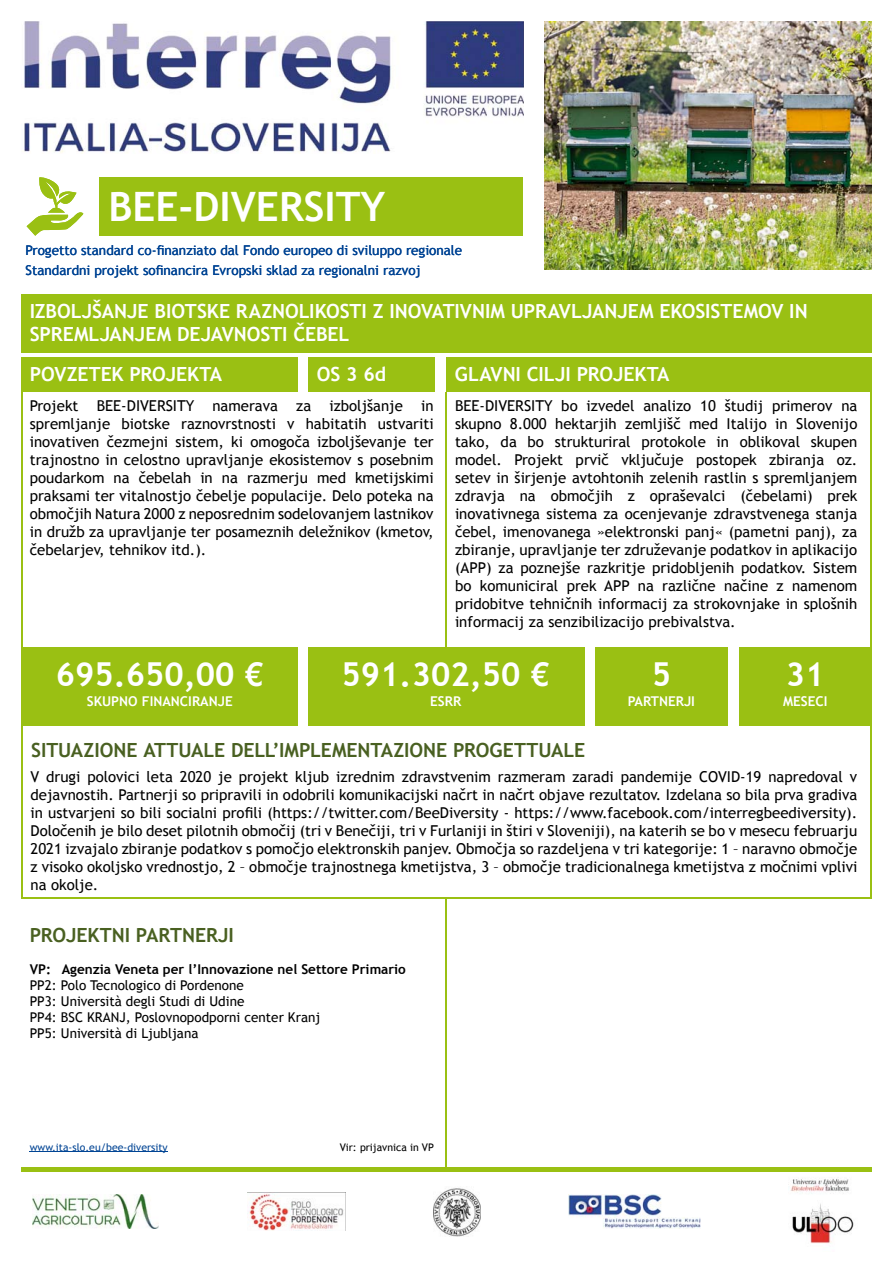
<style>
.page{position:relative;width:893px;height:1263px;background:#fff}
.page>*{position:absolute;margin:0;border:0;box-sizing:border-box;transform-origin:0 0}
.t1{font:700 40.5px "Trebuchet MS";color:#fff}
.t2{font:700 33px "Trebuchet MS";color:#fff}
.t3{font:700 19.5px/23.4px "Trebuchet MS";color:#fff}
.t4{font:700 19.5px "Trebuchet MS";color:#496021}
.t5{font:15px/18px "Trebuchet MS";color:#000;text-align:justify}
.t6{font:13.5px/16.2px "Trebuchet MS";color:#000}
.t7{font:13.5px/19.5px "Trebuchet MS";color:#004494}
.t8{font:700 13.5px "Trebuchet MS";color:#000}
.t9{font:700 13.5px "Trebuchet MS";color:#fff}
.t10{font:10.5px "Trebuchet MS";color:#004494}
.t11{font:10.5px "Trebuchet MS";color:#000}
</style>
<div class="page">
<img style="left:569px;top:1194px;width:132px;height:34px">
<img style="left:790px;top:1179px;width:64px;height:65px">
<img style="left:247px;top:1192px;width:98px;height:38px">
<img style="left:433px;top:1188px;width:48px;height:49px">
<img style="left:32px;top:1194px;width:126px;height:34px">
<div style="left:100px;top:177px;width:423px;height:59px;background:#9ac013"></div>
<hr style="left:21px;top:392px;width:2px;height:507px;background:#9ac013">
<hr style="left:446px;top:392px;width:1px;height:292px;background:#9ac013">
<hr style="left:870px;top:392px;width:2px;height:507px;background:#9ac013">
<hr style="left:22px;top:897px;width:849px;height:2px;background:#9ac013">
<div style="left:21px;top:294px;width:851px;height:59px;background:#9ac013"></div>
<div style="left:21px;top:1167px;width:851px;height:5px;background:#9ac013"></div>
<hr style="left:446px;top:899px;width:1px;height:268px;background:#9ac013">
<img style="left:24px;top:21px;width:499px;height:133px">
<div style="left:446px;top:357px;width:426px;height:35px;background:#9ac013"></div>
<div style="left:308px;top:357px;width:127px;height:35px;background:#9ac013"></div>
<div style="left:21px;top:357px;width:277px;height:35px;background:#9ac013"></div>
<hr style="left:30px;top:1151px;width:138px;height:1px;background:#004494">
<div style="left:21px;top:647px;width:277px;height:78px;background:#9ac013"></div>
<div style="left:308px;top:647px;width:277px;height:78px;background:#9ac013"></div>
<div style="left:595px;top:647px;width:133px;height:78px;background:#9ac013"></div>
<div style="left:739px;top:647px;width:133px;height:78px;background:#9ac013"></div>
<svg style="left:27px;top:177px;width:56px;height:59px"></svg>
<img style="left:544px;top:21px;width:328px;height:249px">
<h1 class="t1" style="left:108px;top:183px;width:278px">BEE-DIVERSITY</h1>
<p class="t7" style="left:26px;top:241px;width:438px">Progetto standard co-finanziato dal Fondo europeo di sviluppo regionale<br>Standardni projekt sofinancira Evropski sklad za regionalni razvoj</p>
<h3 class="t3" style="left:30px;top:299px;width:779px">IZBOLJŠANJE BIOTSKE RAZNOLIKOSTI Z INOVATIVNIM UPRAVLJANJEM EKOSISTEMOV IN<br>SPREMLJANJEM DEJAVNOSTI ČEBEL</h3>
<h3 class="t3" style="left:317px;top:362px;width:71px">OS 3 6d</h3>
<h3 class="t3" style="left:30px;top:362px;width:194px">POVZETEK PROJEKTA</h3>
<h3 class="t3" style="left:455px;top:362px;width:216px">GLAVNI CILJI PROJEKTA</h3>
<p class="t5" style="left:30px;top:396px;width:405px">Projekt BEE-DIVERSITY namerava za izboljšanje in spremljanje biotske raznovrstnosti v habitatih ustvariti inovativen čezmejni sistem, ki omogoča izboljševanje ter trajnostno in celostno upravljanje ekosistemov s posebnim poudarkom na čebelah in na razmerju med kmetijskimi praksami ter vitalnostjo čebelje populacije. Delo poteka na območjih Natura 2000 z neposrednim sodelovanjem lastnikov in družb za upravljanje ter posameznih deležnikov (kmetov, čebelarjev, tehnikov itd.).</p>
<p class="t5" style="left:455px;top:396px;width:404px">BEE-DIVERSITY bo izvedel analizo 10 študij primerov na skupno 8.000 hektarjih zemljišč med Italijo in Slovenijo tako, da bo strukturiral protokole in oblikoval skupen model. Projekt prvič vključuje postopek zbiranja oz. setev in širjenje avtohtonih zelenih rastlin s spremljanjem zdravja na območjih z opraševalci (čebelami) prek inovativnega sistema za ocenjevanje zdravstvenega stanja čebel, imenovanega »elektronski panj« (pametni panj), za zbiranje, upravljanje ter združevanje podatkov in aplikacijo (APP) za poznejše razkritje pridobljenih podatkov. Sistem bo komuniciral prek APP na različne načine z namenom pridobitve tehničnih informacij za strokovnjake in splošnih informacij za senzibilizacijo prebivalstva.</p>
<h2 class="t2" style="left:56px;top:655px;width:210px">695.650,00 €</h2>
<p class="t9" style="left:87px;top:693px;width:147px">SKUPNO FINANCIRANJE</p>
<h2 class="t2" style="left:342px;top:655px;width:210px">591.302,50 €</h2>
<p class="t9" style="left:430px;top:693px;width:33px">ESRR</p>
<h3 class="t4" style="left:31px;top:739px;width:555px">SITUAZIONE ATTUALE DELL’IMPLEMENTAZIONE PROGETTUALE</h3>
<h2 class="t2" style="left:652px;top:655px;width:21px">5</h2>
<p class="t9" style="left:628px;top:693px;width:69px">PARTNERJI</p>
<h2 class="t2" style="left:786px;top:655px;width:40px">31</h2>
<p class="t9" style="left:783px;top:693px;width:46px">MESECI</p>
<p class="t5" style="left:30px;top:768px;width:828px">V drugi polovici leta 2020 je projekt kljub izrednim zdravstvenim razmeram zaradi pandemije COVID-19 napredoval v dejavnostih. Partnerji so pripravili in odobrili komunikacijski načrt in načrt objave rezultatov. Izdelana so bila prva gradiva in ustvarjeni so bili socialni profili (https://twitter.com/BeeDiversity - https://www.facebook.com/interregbeediversity).<br>Določenih je bilo deset pilotnih območij (tri v Benečiji, tri v Furlaniji in štiri v Sloveniji), na katerih se bo v mesecu februarju 2021 izvajalo zbiranje podatkov s pomočjo elektronskih panjev. Območja so razdeljena v tri kategorije: 1 – naravno območje z visoko okoljsko vrednostjo, 2 – območje trajnostnega kmetijstva, 3 – območje tradicionalnega kmetijstva z močnimi vplivi na okolje.</p>
<h3 class="t4" style="left:30px;top:923px;width:206px">PROJEKTNI PARTNERJI</h3>
<p class="t8" style="left:30px;top:961px;width:378px">VP: Agenzia Veneta per l’Innovazione nel Settore Primario</p>
<p class="t6" style="left:30px;top:977px;width:292px">PP2: Polo Tecnologico di Pordenone<br>PP3: Università degli Studi di Udine<br>PP4: BSC KRANJ, Poslovnopodporni center Kranj PP5: Università di Ljubljana</p>
<p class="t10" style="left:30px;top:1141px;width:140px">www.ita-slo.eu/bee-diversity</p>
<p class="t11" style="left:340px;top:1141px;width:96px">Vir: prijavnica in VP</p>
</div>
